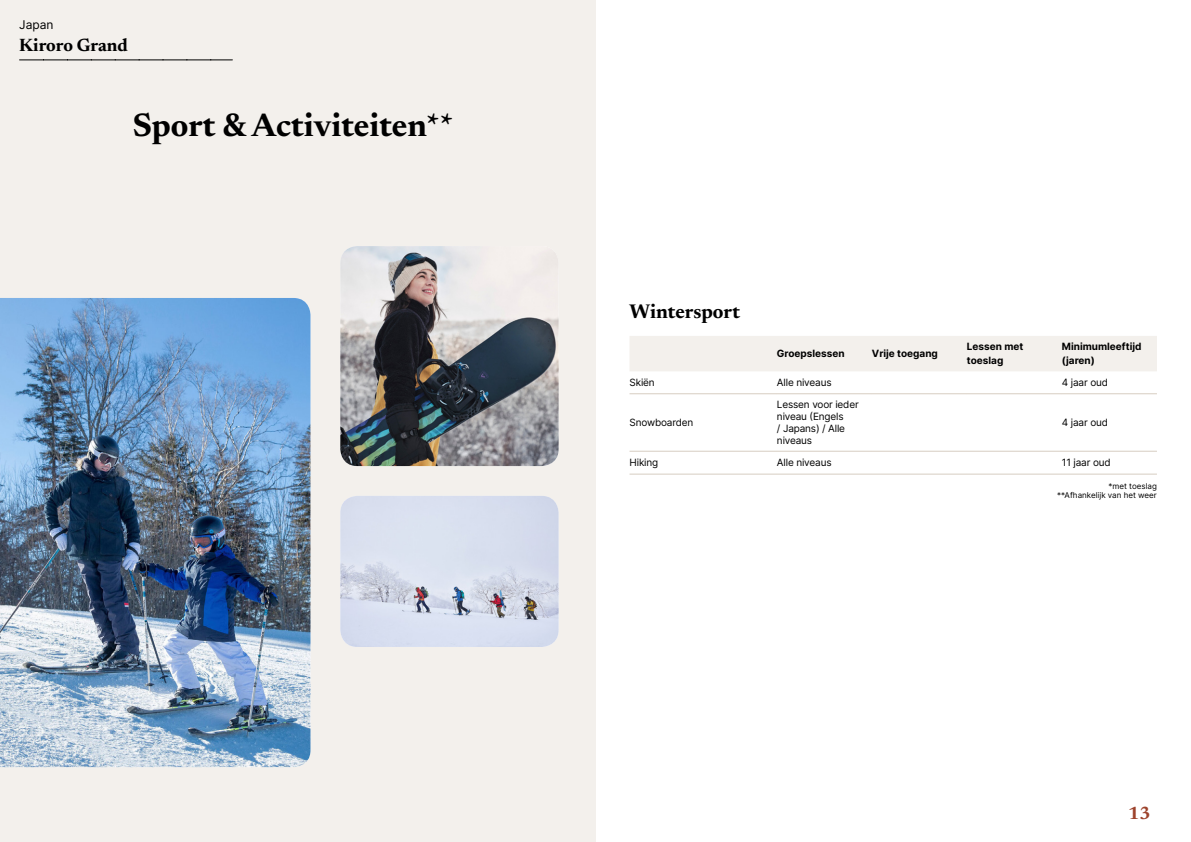
<style>
.page{position:relative;width:1191px;height:842px;background:#fff}
.page>*{position:absolute;margin:0;border:0;box-sizing:border-box;transform-origin:0 0}
.t1{font:700 33px "Newsreader 24 pt";color:#000}
.t2{font:700 20px "Newsreader 24 pt";color:#000}
.t3{font:700 18px "Newsreader 24 pt";color:#000}
.t4{font:700 18px "Newsreader 24 pt";color:#9d432c}
.t5{font:12px "Inter";color:#000}
.t6{font:10px/12px "Inter";letter-spacing:-.015em;color:#000}
.t7{font:700 10px/14px "Inter";color:#000}
.t8{font:8px/9.6px "Inter";color:#000;text-align:right}
</style>
<div class="page">
<div style="left:0;top:0;width:595px;height:842px;background:#f3f0ec"></div>
<img style="left:340px;top:246px;width:218px;height:220px">
<img style="left:0;top:298px;width:310px;height:469px">
<img style="left:340px;top:496px;width:218px;height:151px">
<svg style="left:20px;top:60px;width:212px;height:1px"></svg>
<div style="left:630px;top:336px;width:527px;height:35px;background:#f3f0ec"></div>
<hr style="left:629px;top:393px;width:148px;height:1px;background:#d7cdc1">
<hr style="left:777px;top:393px;width:95px;height:1px;background:#d7cdc1">
<hr style="left:872px;top:393px;width:95px;height:1px;background:#d7cdc1">
<hr style="left:967px;top:393px;width:95px;height:1px;background:#d7cdc1">
<hr style="left:1062px;top:393px;width:95px;height:1px;background:#d7cdc1">
<hr style="left:629px;top:451px;width:148px;height:1px;background:#d7cdc1">
<hr style="left:777px;top:451px;width:95px;height:1px;background:#d7cdc1">
<hr style="left:872px;top:451px;width:95px;height:1px;background:#d7cdc1">
<hr style="left:967px;top:451px;width:95px;height:1px;background:#d7cdc1">
<hr style="left:1062px;top:451px;width:95px;height:1px;background:#d7cdc1">
<hr style="left:629px;top:474px;width:148px;height:1px;background:#d7cdc1">
<hr style="left:777px;top:474px;width:95px;height:1px;background:#d7cdc1">
<hr style="left:872px;top:474px;width:95px;height:1px;background:#d7cdc1">
<hr style="left:967px;top:474px;width:95px;height:1px;background:#d7cdc1">
<hr style="left:1062px;top:474px;width:95px;height:1px;background:#d7cdc1">
<p class="t5" style="left:19px;top:15px;width:36px">Japan</p>
<h3 class="t3" style="left:19px;top:32px;width:110px">Kiroro Grand</h3>
<h1 class="t1" style="left:133px;top:101px;width:322px">Sport &amp; Activiteiten**</h1>
<h2 class="t2" style="left:629px;top:297px;width:112px">Wintersport</h2>
<p class="t7" style="left:777px;top:346px;width:69px">Groepslessen</p>
<p class="t7" style="left:872px;top:346px;width:67px">Vrije toegang</p>
<p class="t7" style="left:967px;top:339px;width:58px">Lessen met toeslag</p>
<p class="t7" style="left:1062px;top:339px;width:81px">Minimumleeftijd (jaren)</p>
<p class="t6" style="left:629px;top:376px;width:27px">Skiën</p>
<p class="t6" style="left:777px;top:376px;width:56px">Alle niveaus</p>
<p class="t6" style="left:1062px;top:376px;width:48px">4 jaar oud</p>
<p class="t6" style="left:629px;top:416px;width:65px">Snowboarden</p>
<p class="t6" style="left:777px;top:398px;width:83px">Lessen voor ieder niveau (Engels<br>/ Japans) / Alle niveaus</p>
<p class="t6" style="left:1062px;top:416px;width:48px">4 jaar oud</p>
<p class="t6" style="left:629px;top:456px;width:30px">Hiking</p>
<p class="t6" style="left:777px;top:456px;width:56px">Alle niveaus</p>
<p class="t6" style="left:1062px;top:456px;width:50px">11 jaar oud</p>
<p class="t8" style="left:1057px;top:481px;width:101px">*met toeslag<br>**Afhankelijk van het weer</p>
<h3 class="t4" style="left:1128px;top:800px;width:24px">13</h3>
</div>
